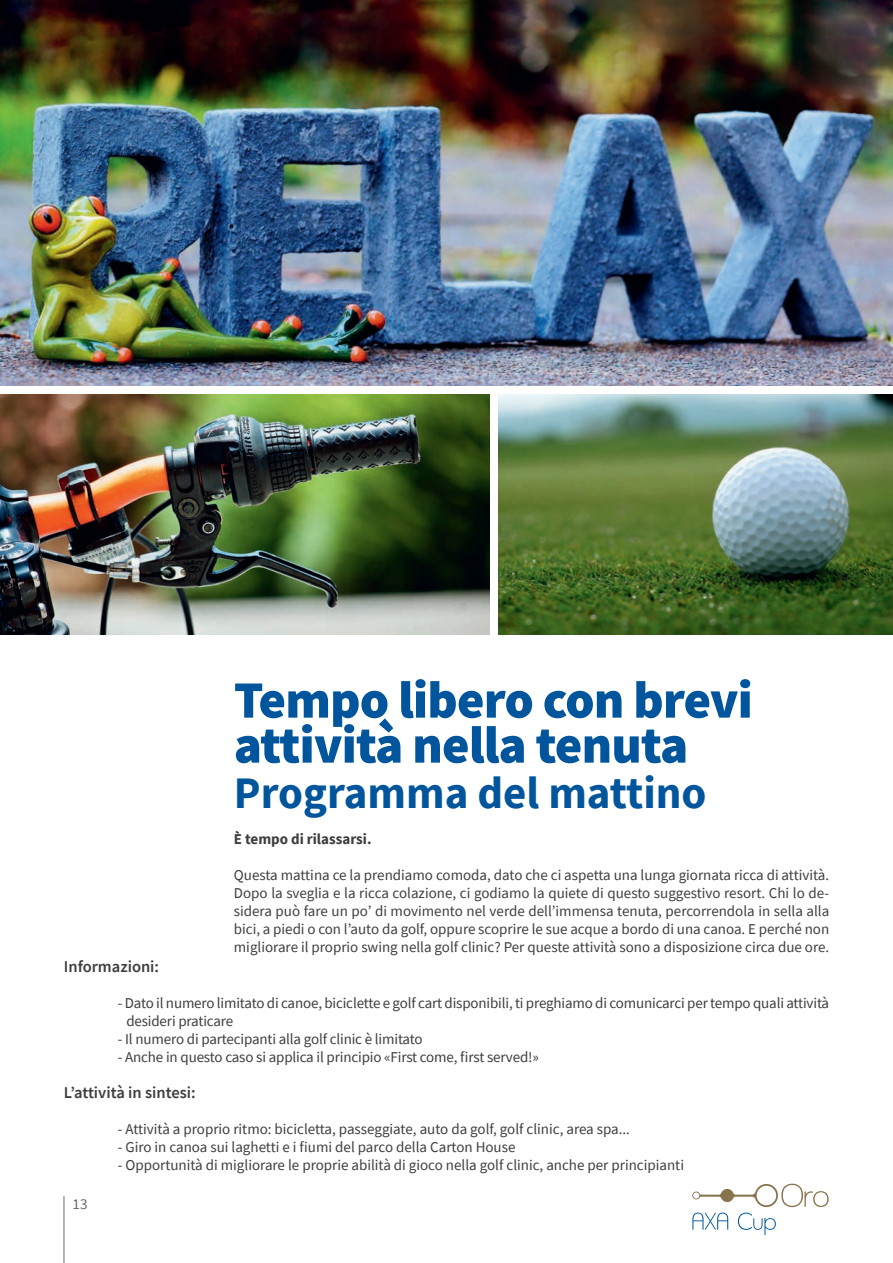
<style>
.page{position:relative;width:893px;height:1263px;background:#fff}
.page>*{position:absolute;margin:0;border:0;box-sizing:border-box;transform-origin:0 0}
.t1{font:900 52.5px/45px "Source Sans Pro";letter-spacing:-.015em;color:#01559c}
.t2{font:700 45px "Source Sans Pro";color:#01559c}
.t3{font:600 16.5px "Source Sans Pro";color:#3e3e3f}
.t4{font:15px/18px "Source Sans Pro";letter-spacing:-.01em;color:#3e3e3f}
.t5{font:700 15px "Source Sans Pro";color:#3e3e3f}
.t6{font:15px "Source Sans Pro";color:#676a6a}
</style>
<div class="page">
<img style="left:0;top:0;width:893px;height:386px">
<img style="left:499px;top:394px;width:394px;height:240px">
<img style="left:0;top:394px;width:489px;height:240px">
<hr style="left:64px;top:1196px;width:1px;height:67px;background:#676a6a">
<svg style="left:692px;top:1184px;width:137px;height:51px"></svg>
<h1 class="t1" style="left:234px;top:677px;width:520px">Tempo libero con brevi attività nella tenuta</h1>
<h2 class="t2" style="left:234px;top:762px;width:474px">Programma del mattino</h2>
<p class="t5" style="left:234px;top:828px;width:139px">È tempo di rilassarsi.</p>
<p class="t4" style="left:234px;top:865px;width:597px;text-align:justify">Questa mattina ce la prendiamo comoda, dato che ci aspetta una lunga giornata ricca di attività.<br>Dopo la sveglia e la ricca colazione, ci godiamo la quiete di questo suggestivo resort. Chi lo de&shy;sidera può fare un po’ di movimento nel verde dell’immensa tenuta, percorrendola in sella alla bici, a piedi o con l’auto da golf, oppure scoprire le sue acque a bordo di una canoa. E perché non migliorare il proprio swing nella golf clinic? Per queste attività sono a disposizione circa due ore.</p>
<p class="t3" style="left:64px;top:956px;width:97px">Informazioni:</p>
<p class="t4" style="left:126px;top:994px;width:704px;text-indent:-9px">- Dato il numero limitato di canoe, biciclette e golf cart disponibili, ti preghiamo di comunicarci per tempo quali attività desideri praticare</p>
<p class="t4" style="left:118px;top:1030px;width:306px">- Il numero di partecipanti alla golf clinic è limitato</p>
<p class="t4" style="left:118px;top:1048px;width:423px">- Anche in questo caso si applica il principio «First come, first served!»</p>
<p class="t3" style="left:64px;top:1082px;width:133px">L’attività in sintesi:</p>
<p class="t4" style="left:118px;top:1120px;width:514px">- Attività a proprio ritmo: bicicletta, passeggiate, auto da golf, golf clinic, area spa...</p>
<p class="t4" style="left:118px;top:1138px;width:399px">- Giro in canoa sui laghetti e i fiumi del parco della Carton House</p>
<p class="t4" style="left:118px;top:1156px;width:568px">- Opportunità di migliorare le proprie abilità di gioco nella golf clinic, anche per principianti</p>
<p class="t6" style="left:73px;top:1194px;width:16px">13</p>
</div>
